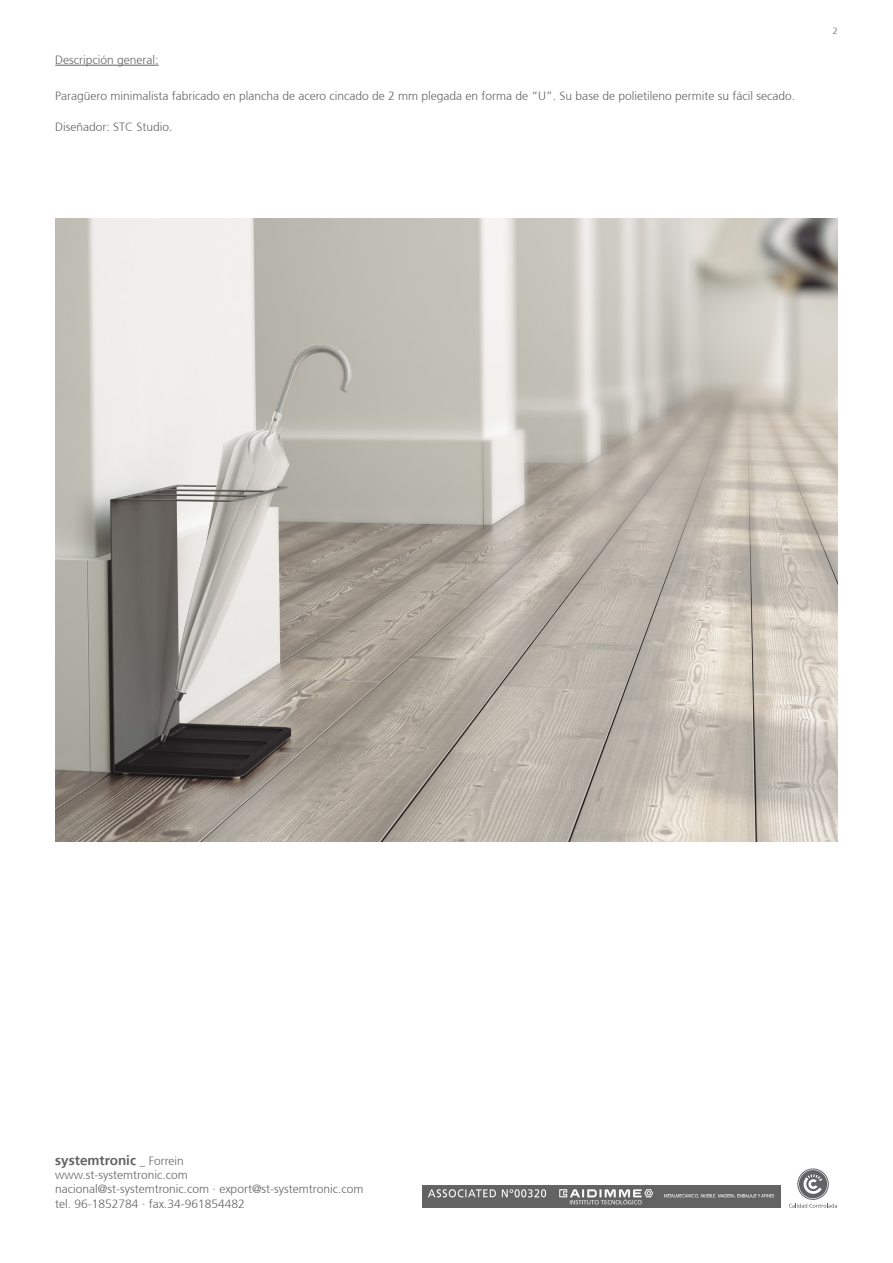
<style>
.page{position:relative;width:893px;height:1263px;background:#fff}
.page>*{position:absolute;margin:0;border:0;box-sizing:border-box;transform-origin:0 0}
.t1{font:700 13.5px "Frutiger 65";color:#636366}
.t2{font:300 12px "Frutiger 45";color:#636366}
.t3{font:300 9px "Frutiger 45";color:#636366}
.s1{font-size:12px}
.s2{font-family:"Frutiger 45";font-weight:300;font-size:12px}
</style>
<div class="page">
<img style="left:56px;top:218px;width:782px;height:624px">
<img style="left:423px;top:1185px;width:358px;height:23px">
<svg style="left:789px;top:1203px;width:48px;height:5px"></svg>
<div style="left:798px;top:1169px;width:30px;height:30px;border:1px solid #636366;border-radius:50%"></div>
<div style="left:799px;top:1170px;width:28px;height:28px;background:#636366;border-radius:50%"></div>
<svg style="left:803px;top:1174px;width:19px;height:20px"></svg>
<hr style="left:55px;top:65px;width:104px;height:1px;background:#636366">
<p class="t2" style="left:55px;top:53px;width:105px">Descripción general:</p>
<p class="t2" style="left:55px;top:89px;width:741px">Paragüero minimalista fabricado en plancha de acero cincado de 2 mm plegada en forma de “U”. Su base de polietileno permite su fácil secado.</p>
<p class="t2" style="left:55px;top:120px;width:119px">Diseñador: STC Studio.</p>
<p class="t3" style="left:833px;top:26px;width:7px">2</p>
<p class="t1" style="left:55px;top:1152px;width:130px">systemtronic <span class="s1">_</span> <span class="s2">Forrein</span></p>
<p class="t2" style="left:55px;top:1168px;width:134px">www.st-systemtronic.com</p>
<p class="t2" style="left:55px;top:1182px;width:310px">nacional@st-systemtronic.com · export@st-systemtronic.com</p>
<p class="t2" style="left:55px;top:1197px;width:191px">tel. 96-1852784 · fax.34-961854482</p>
</div>
